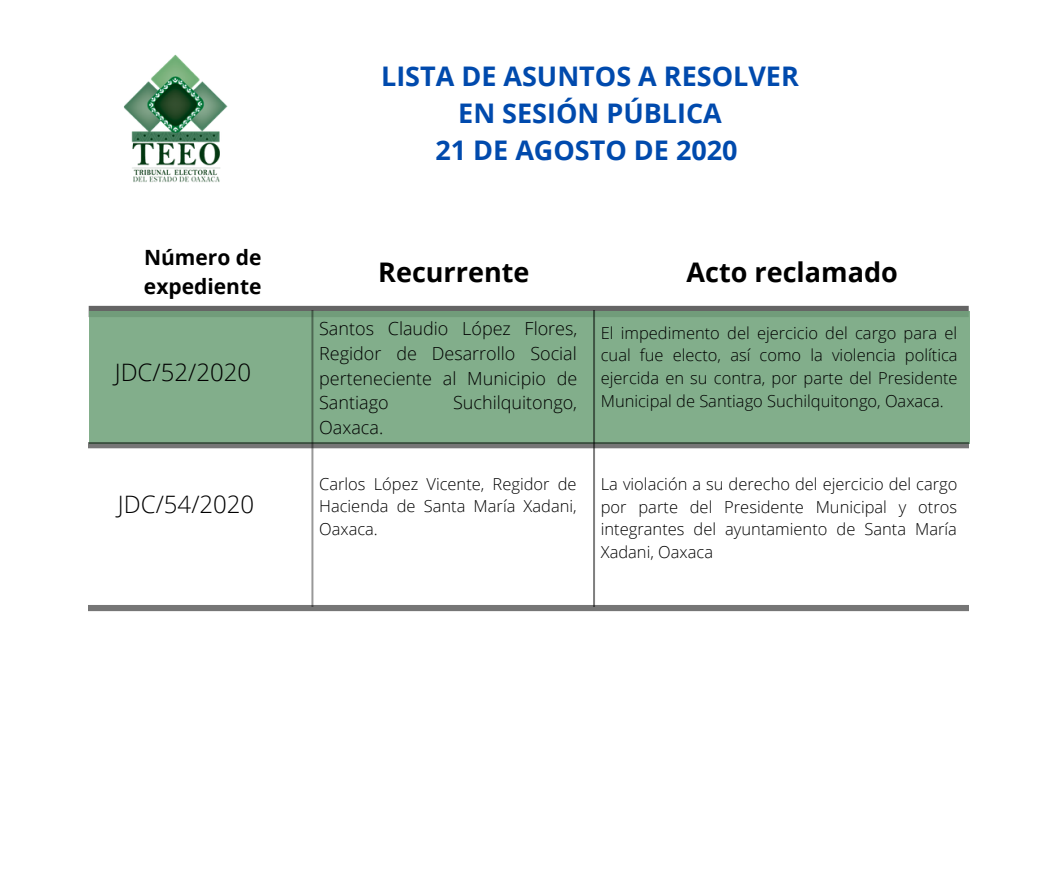
<style>
.page{position:relative;width:1058px;height:887px;background:#fff}
.page>*{position:absolute;margin:0;border:0;box-sizing:border-box;transform-origin:0 0}
.t1{font:700 27px "Open Sans";color:#004aad}
.t2{font:700 27px "Open Sans";color:#000}
.t3{font:300 24px "Open Sans";color:#000}
.t4{font:700 21px "Open Sans";color:#000}
.t5{font:300 18px/24.8px "Open Sans";color:#000;text-align:justify}
.t6{font:300 16.5px/22.6px "Open Sans";color:#000;text-align:justify}
</style>
<div class="page">
<img style="left:124px;top:54px;width:104px;height:128px">
<svg style="left:89px;top:306px;width:879px;height:306px"></svg>
<p class="t4" style="left:144px;top:242px;width:119px">Número de</p>
<p class="t4" style="left:144px;top:271px;width:119px">expediente</p>
<p class="t3" style="left:115px;top:355px;width:138px">JDC/52/2020</p>
<p class="t3" style="left:118px;top:487px;width:138px">JDC/54/2020</p>
<p class="t1" style="left:381px;top:57px;width:419px">LISTA DE ASUNTOS A RESOLVER</p>
<p class="t1" style="left:458px;top:94px;width:265px">EN SESIÓN PÚBLICA</p>
<p class="t1" style="left:435px;top:131px;width:304px">21 DE AGOSTO DE 2020</p>
<p class="t2" style="left:378px;top:253px;width:153px">Recurrente</p>
<p class="t2" style="left:686px;top:253px;width:213px">Acto reclamado</p>
<p class="t5" style="left:319px;top:316px;width:260px">Santos Claudio López Flores, Regidor de Desarrollo Social perteneciente al Municipio de Santiago</p>
<p class="t5" style="left:453px;top:390px;width:125px">Suchilquitongo,</p>
<p class="t5" style="left:319px;top:415px;width:66px">Oaxaca.</p>
<p class="t6" style="left:319px;top:472px;width:259px">Carlos López Vicente, Regidor de Hacienda de Santa María Xadani, Oaxaca.</p>
<p class="t6" style="left:601px;top:321px;width:358px">El impedimento del ejercicio del cargo para el cual fue electo, así como la violencia política ejercida en su contra, por parte del Presidente Municipal de Santiago Suchilquitongo, Oaxaca.</p>
<p class="t6" style="left:601px;top:472px;width:358px">La violación a su derecho del ejercicio del cargo por parte del Presidente Municipal y otros integrantes del ayuntamiento de Santa María Xadani, Oaxaca</p>
</div>
